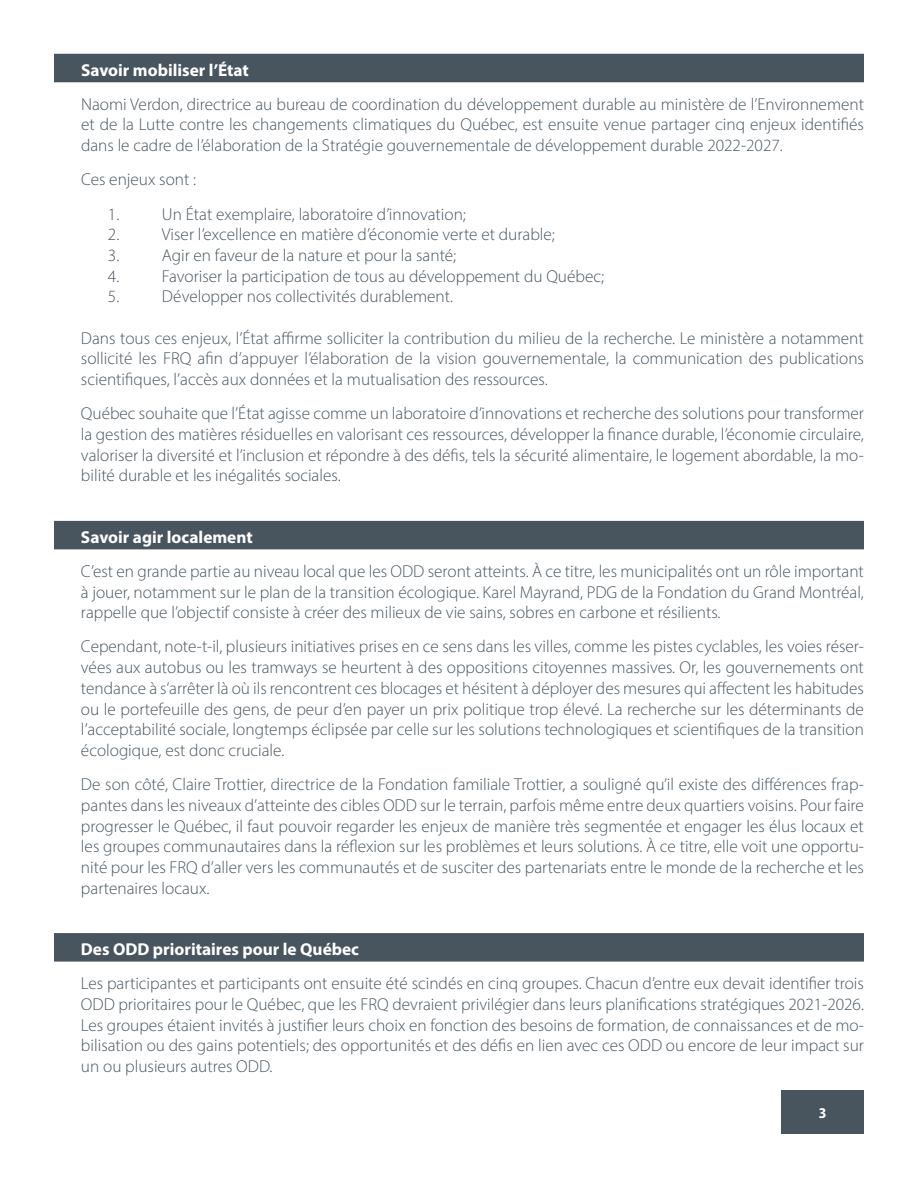
<style>
.page{position:relative;width:918px;height:1188px;background:#fff}
.page>*{position:absolute;margin:0;border:0;box-sizing:border-box;transform-origin:0 0}
.t1{font:300 17.25px/20.7px "Myriad Pro";color:#48555f;text-align:justify}
.t2{font:700 17.25px "Myriad Pro";color:#fff}
.t3{font:700 semi-condensed 15px "Myriad Pro";color:#fff}
</style>
<div class="page">
<div style="left:781px;top:1091px;width:83px;height:43px;background:#48555f"></div>
<div style="left:54px;top:54px;width:810px;height:28px;background:#48555f"></div>
<div style="left:54px;top:521px;width:810px;height:28px;background:#48555f"></div>
<div style="left:54px;top:933px;width:810px;height:29px;background:#48555f"></div>
<p class="t2" style="left:81px;top:58px;width:169px">Savoir mobiliser l’État</p>
<p class="t1" style="left:81px;top:93px;width:785px">Naomi Verdon, directrice au bureau de coordination du développement durable au ministère de l’Environnement et de la Lutte contre les changements climatiques du Québec, est ensuite venue partager cinq enjeux identifiés dans le cadre de l’élaboration de la Stratégie gouvernementale de développement durable 2022-2027.</p>
<p class="t1" style="left:108px;top:162px;width:90px;line-height:34.2px;text-indent:-27px">Ces enjeux sont :<br>1.</p>
<p class="t1" style="left:162px;top:203px;width:306px">Un État exemplaire, laboratoire d’innovation;</p>
<p class="t1" style="left:108px;top:224px;width:13px">2.</p>
<p class="t1" style="left:162px;top:224px;width:394px">Viser l’excellence en matière d’économie verte et durable;</p>
<p class="t1" style="left:108px;top:245px;width:13px">3.</p>
<p class="t1" style="left:162px;top:245px;width:296px">Agir en faveur de la nature et pour la santé;</p>
<p class="t1" style="left:108px;top:265px;width:13px">4.</p>
<p class="t1" style="left:162px;top:265px;width:444px">Favoriser la participation de tous au développement du Québec;</p>
<p class="t1" style="left:108px;top:286px;width:13px">5.</p>
<p class="t1" style="left:162px;top:286px;width:293px">Développer nos collectivités durablement.</p>
<p class="t1" style="left:81px;top:328px;width:785px">Dans tous ces enjeux, l’État affirme solliciter la contribution du milieu de la recherche. Le ministère a notamment sollicité les FRQ afin d’appuyer l’élaboration de la vision gouvernementale, la communication des publications scientifiques, l’accès aux données et la mutualisation des ressources.</p>
<p class="t1" style="left:81px;top:403px;width:785px">Québec souhaite que l’État agisse comme un laboratoire d’innovations et recherche des solutions pour transformer la gestion des matières résiduelles en valorisant ces ressources, développer la finance durable, l’économie circulaire, valoriser la diversité et l’inclusion et répondre à des défis, tels la sécurité alimentaire, le logement abordable, la mo&shy;bilité durable et les inégalités sociales.</p>
<p class="t2" style="left:81px;top:526px;width:173px">Savoir agir localement</p>
<p class="t1" style="left:81px;top:561px;width:784px">C’est en grande partie au niveau local que les ODD seront atteints. À ce titre, les municipalités ont un rôle important à jouer, notamment sur le plan de la transition écologique. Karel Mayrand, PDG de la Fondation du Grand Montréal, rappelle que l’objectif consiste à créer des milieux de vie sains, sobres en carbone et résilients.</p>
<p class="t1" style="left:81px;top:636px;width:785px">Cependant, note-t-il, plusieurs initiatives prises en ce sens dans les villes, comme les pistes cyclables, les voies réser&shy;vées aux autobus ou les tramways se heurtent à des oppositions citoyennes massives. Or, les gouvernements ont tendance à s’arrêter là où ils rencontrent ces blocages et hésitent à déployer des mesures qui affectent les habitudes ou le portefeuille des gens, de peur d’en payer un prix politique trop élevé. La recherche sur les déterminants de l’acceptabilité sociale, longtemps éclipsée par celle sur les solutions technologiques et scientifiques de la transition écologique, est donc cruciale.</p>
<p class="t1" style="left:81px;top:774px;width:785px">De son côté, Claire Trottier, directrice de la Fondation familiale Trottier, a souligné qu’il existe des différences frap&shy;pantes dans les niveaux d’atteinte des cibles ODD sur le terrain, parfois même entre deux quartiers voisins. Pour faire progresser le Québec, il faut pouvoir regarder les enjeux de manière très segmentée et engager les élus locaux et les groupes communautaires dans la réflexion sur les problèmes et leurs solutions. À ce titre, elle voit une opportu&shy;nité pour les FRQ d’aller vers les communautés et de susciter des partenariats entre le monde de la recherche et les partenaires locaux.</p>
<p class="t2" style="left:81px;top:938px;width:280px">Des ODD prioritaires pour le Québec</p>
<p class="t1" style="left:81px;top:973px;width:785px">Les participantes et participants ont ensuite été scindés en cinq groupes. Chacun d’entre eux devait identifier trois ODD prioritaires pour le Québec, que les FRQ devraient privilégier dans leurs planifications stratégiques 2021-2026.<br>Les groupes étaient invités à justifier leurs choix en fonction des besoins de formation, de connaissances et de mo&shy;bilisation ou des gains potentiels; des opportunités et des défis en lien avec ces ODD ou encore de leur impact sur un ou plusieurs autres ODD.</p>
<p class="t3" style="left:819px;top:1103px;width:9px">3</p>
</div>
